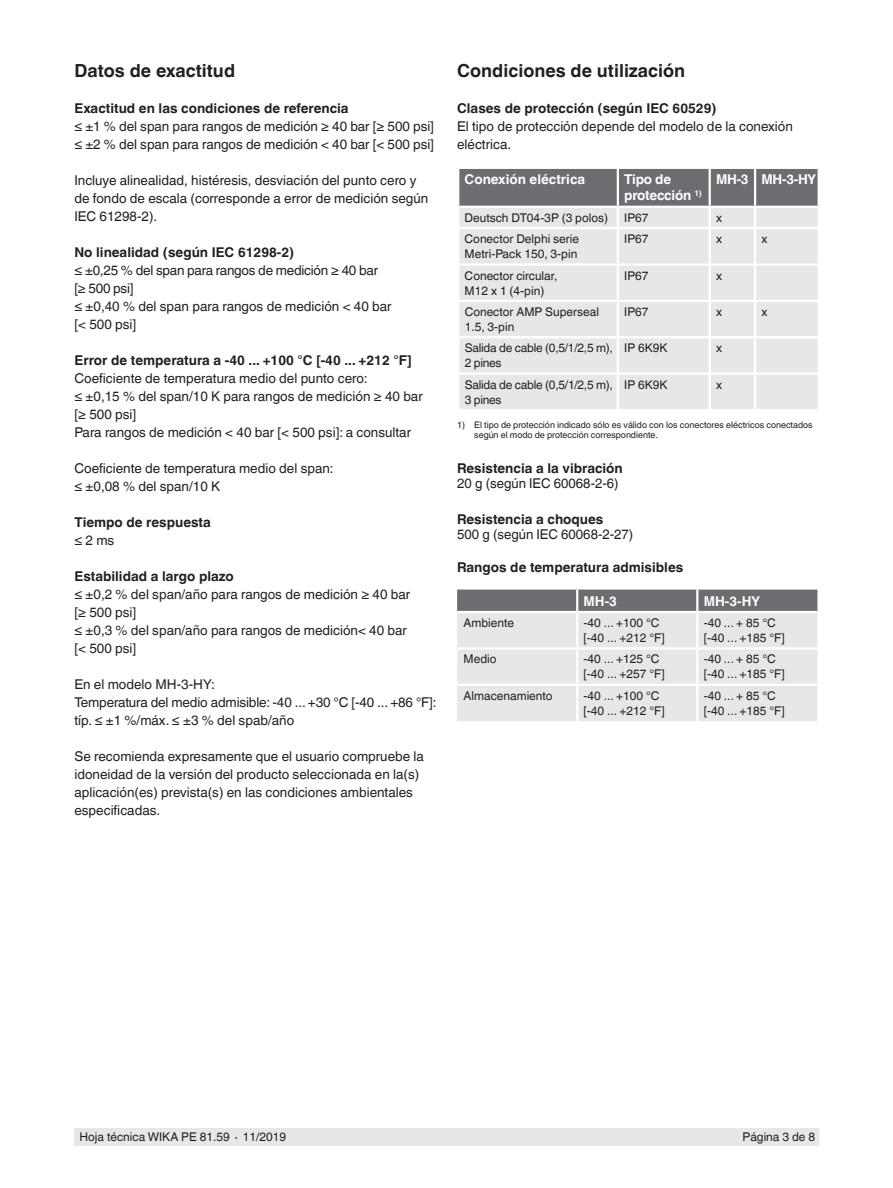
<style>
.page{position:relative;width:893px;height:1188px;background:#fff}
.page>*{position:absolute;margin:0;border:0;box-sizing:border-box;transform-origin:0 0}
.t1{font:700 18px "Helvetica World";color:#231f20}
.t2{font:13.5px/18px "Helvetica World";color:#231f20}
.t3{font:700 13.5px "Helvetica World";color:#231f20}
.t4{font:700 13.5px/16.5px "Helvetica World";letter-spacing:-.01em;color:#fff}
.t5{font:12px/15px "Helvetica World";color:#231f20}
.t6{font:12px/15px "Helvetica World";letter-spacing:-.02em;color:#231f20}
.t7{font:9px/10.5px "Helvetica World";color:#231f20}
</style>
<div class="page">
<div style="left:75px;top:1128px;width:744px;height:17px;background:#e6e7e9"></div>
<div style="left:459px;top:229px;width:359px;height:180px;background:#e6e7e9"></div>
<svg style="left:459px;top:169px;width:359px;height:58px;background:#97989b"></svg>
<hr style="left:617px;top:229px;width:2px;height:34px;background:#fff">
<hr style="left:709px;top:229px;width:2px;height:34px;background:#fff">
<hr style="left:754px;top:229px;width:2px;height:34px;background:#fff">
<hr style="left:457px;top:263px;width:161px;height:3px;background:#fff">
<hr style="left:618px;top:263px;width:92px;height:3px;background:#fff">
<hr style="left:617px;top:266px;width:2px;height:34px;background:#fff">
<hr style="left:710px;top:263px;width:45px;height:3px;background:#fff">
<hr style="left:709px;top:266px;width:2px;height:34px;background:#fff">
<hr style="left:755px;top:263px;width:65px;height:3px;background:#fff">
<hr style="left:754px;top:266px;width:2px;height:34px;background:#fff">
<hr style="left:457px;top:300px;width:161px;height:2px;background:#fff">
<hr style="left:618px;top:300px;width:92px;height:2px;background:#fff">
<hr style="left:617px;top:302px;width:2px;height:34px;background:#fff">
<hr style="left:710px;top:300px;width:45px;height:2px;background:#fff">
<hr style="left:709px;top:302px;width:2px;height:34px;background:#fff">
<hr style="left:755px;top:300px;width:65px;height:2px;background:#fff">
<hr style="left:754px;top:302px;width:2px;height:34px;background:#fff">
<hr style="left:457px;top:336px;width:161px;height:2px;background:#fff">
<hr style="left:618px;top:336px;width:92px;height:2px;background:#fff">
<hr style="left:617px;top:338px;width:2px;height:34px;background:#fff">
<hr style="left:710px;top:336px;width:45px;height:2px;background:#fff">
<hr style="left:709px;top:338px;width:2px;height:34px;background:#fff">
<hr style="left:755px;top:336px;width:65px;height:2px;background:#fff">
<hr style="left:754px;top:338px;width:2px;height:34px;background:#fff">
<hr style="left:457px;top:372px;width:161px;height:3px;background:#fff">
<hr style="left:618px;top:372px;width:92px;height:3px;background:#fff">
<hr style="left:617px;top:375px;width:2px;height:34px;background:#fff">
<hr style="left:710px;top:372px;width:45px;height:3px;background:#fff">
<hr style="left:709px;top:375px;width:2px;height:34px;background:#fff">
<hr style="left:755px;top:372px;width:65px;height:3px;background:#fff">
<hr style="left:754px;top:375px;width:2px;height:34px;background:#fff">
<hr style="left:457px;top:206px;width:161px;height:2px;background:#fff">
<hr style="left:618px;top:206px;width:92px;height:2px;background:#fff">
<hr style="left:710px;top:206px;width:45px;height:2px;background:#fff">
<hr style="left:755px;top:206px;width:65px;height:2px;background:#fff">
<hr style="left:617px;top:169px;width:2px;height:37px;background:#fff">
<hr style="left:709px;top:169px;width:2px;height:37px;background:#fff">
<hr style="left:754px;top:169px;width:2px;height:37px;background:#fff">
<svg style="left:457px;top:590px;width:360px;height:131px;background:#d1d2d4"></svg>
<hr style="left:576px;top:590px;width:2px;height:21px;background:#fff">
<hr style="left:696px;top:590px;width:2px;height:21px;background:#fff">
<hr style="left:457px;top:611px;width:120px;height:2px;background:#fff">
<hr style="left:577px;top:611px;width:120px;height:2px;background:#fff">
<hr style="left:576px;top:613px;width:2px;height:34px;background:#fff">
<hr style="left:697px;top:611px;width:120px;height:2px;background:#fff">
<hr style="left:696px;top:613px;width:2px;height:34px;background:#fff">
<hr style="left:457px;top:647px;width:120px;height:3px;background:#fff">
<hr style="left:577px;top:647px;width:120px;height:3px;background:#fff">
<hr style="left:576px;top:650px;width:2px;height:34px;background:#fff">
<hr style="left:697px;top:647px;width:120px;height:3px;background:#fff">
<hr style="left:696px;top:650px;width:2px;height:34px;background:#fff">
<hr style="left:457px;top:684px;width:120px;height:2px;background:#fff">
<hr style="left:577px;top:684px;width:120px;height:2px;background:#fff">
<hr style="left:576px;top:686px;width:2px;height:35px;background:#fff">
<hr style="left:697px;top:684px;width:120px;height:2px;background:#fff">
<hr style="left:696px;top:686px;width:2px;height:35px;background:#fff">
<h1 class="t1" style="left:74px;top:60px;width:162px">Datos de exactitud</h1>
<p class="t3" style="left:74px;top:100px;width:276px">Exactitud en las condiciones de referencia</p>
<p class="t2" style="left:74px;top:117px;width:361px">≤ ±1 % del span para rangos de medición ≥ 40 bar [≥ 500 psi] ≤ ±2 % del span para rangos de medición &lt; 40 bar [&lt; 500 psi]</p>
<p class="t2" style="left:74px;top:171px;width:355px">Incluye alinealidad, histéresis, desviación del punto cero y de fondo de escala (corresponde a error de medición según<br>IEC 61298-2).</p>
<p class="t3" style="left:74px;top:244px;width:221px">No linealidad (según IEC 61298-2)</p>
<p class="t2" style="left:74px;top:261px;width:319px">≤ ±0,25 % del span para rangos de medición ≥ 40 bar [≥ 500 psi]<br>≤ ±0,40 % del span para rangos de medición &lt; 40 bar [&lt; 500 psi]</p>
<p class="t3" style="left:74px;top:352px;width:339px">Error de temperatura a -40 ... +100 °C [-40 ... +212 °F]</p>
<p class="t2" style="left:74px;top:369px;width:350px">Coeficiente de temperatura medio del punto cero:<br>≤ ±0,15 % del span/10 K para rangos de medición ≥ 40 bar [≥ 500 psi]<br>Para rangos de medición &lt; 40 bar [&lt; 500 psi]: a consultar</p>
<p class="t2" style="left:74px;top:459px;width:261px">Coeficiente de temperatura medio del span: ≤ ±0,08 % del span/10 K</p>
<p class="t3" style="left:74px;top:514px;width:138px">Tiempo de respuesta</p>
<p class="t2" style="left:74px;top:531px;width:41px">≤ 2 ms</p>
<p class="t3" style="left:74px;top:568px;width:161px">Estabilidad a largo plazo</p>
<p class="t2" style="left:74px;top:585px;width:337px">≤ ±0,2 % del span/año para rangos de medición ≥ 40 bar [≥ 500 psi]<br>≤ ±0,3 % del span/año para rangos de medición&lt; 40 bar [&lt; 500 psi]</p>
<p class="t2" style="left:74px;top:675px;width:364px">En el modelo MH-3-HY:<br>Temperatura del medio admisible: -40 ... +30 °C [-40 ... +86 °F]: típ. ≤ ±1 %/máx. ≤ ±3 % del spab/año</p>
<p class="t2" style="left:74px;top:747px;width:351px">Se recomienda expresamente que el usuario compruebe la idoneidad de la versión del producto seleccionada en la(s) aplicación(es) prevista(s) en las condiciones ambientales especificadas.</p>
<h1 class="t1" style="left:457px;top:60px;width:229px">Condiciones de utilización</h1>
<p class="t3" style="left:457px;top:100px;width:261px">Clases de protección (según IEC 60529)</p>
<p class="t2" style="left:457px;top:117px;width:337px">El tipo de protección depende del modelo de la conexión eléctrica.</p>
<p class="t4" style="left:465px;top:171px;width:122px">Conexión eléctrica</p>
<p class="t4" style="left:624px;top:171px;width:79px">Tipo de protección <sup>1)</sup></p>
<p class="t4" style="left:716px;top:171px;width:102px">MH-3 MH-3-HY</p>
<p class="t5" style="left:465px;top:210px;width:145px">Deutsch DT04-3P (3 polos)</p>
<p class="t5" style="left:624px;top:210px;width:26px">IP67</p>
<p class="t5" style="left:716px;top:210px;width:7px">x</p>
<p class="t5" style="left:465px;top:231px;width:116px">Conector Delphi serie<br>Metri-Pack 150, 3-pin</p>
<p class="t5" style="left:624px;top:231px;width:26px">IP67</p>
<p class="t5" style="left:716px;top:231px;width:7px">x</p>
<p class="t5" style="left:761px;top:231px;width:7px">x</p>
<p class="t5" style="left:465px;top:268px;width:94px">Conector circular,<br>M12 x 1 (4-pin)</p>
<p class="t5" style="left:624px;top:268px;width:26px">IP67</p>
<p class="t5" style="left:716px;top:268px;width:7px">x</p>
<p class="t5" style="left:465px;top:304px;width:136px">Conector AMP Superseal<br>1.5, 3-pin</p>
<p class="t5" style="left:624px;top:304px;width:26px">IP67</p>
<p class="t5" style="left:716px;top:304px;width:7px">x</p>
<p class="t5" style="left:761px;top:304px;width:7px">x</p>
<p class="t6" style="left:465px;top:341px;width:150px">Salida de cable (0,5/1/2,5 m),<br>2 pines</p>
<p class="t5" style="left:624px;top:341px;width:45px">IP 6K9K</p>
<p class="t5" style="left:716px;top:341px;width:7px">x</p>
<p class="t6" style="left:465px;top:377px;width:150px">Salida de cable (0,5/1/2,5 m),<br>3 pines</p>
<p class="t5" style="left:624px;top:377px;width:45px">IP 6K9K</p>
<p class="t5" style="left:716px;top:377px;width:7px">x</p>
<p class="t7" style="left:474px;top:419px;width:340px;text-indent:-17px">1) El tipo de protección indicado sólo es válido con los conectores eléctricos conectados según el modo de protección correspondiente.</p>
<p class="t3" style="left:457px;top:460px;width:167px">Resistencia a la vibración</p>
<p class="t2" style="left:457px;top:474px;width:163px">20 g (según IEC 60068-2-6)</p>
<p class="t3" style="left:457px;top:511px;width:148px">Resistencia a choques</p>
<p class="t2" style="left:457px;top:525px;width:178px">500 g (según IEC 60068-2-27)</p>
<p class="t3" style="left:457px;top:559px;width:228px">Rangos de temperatura admisibles</p>
<p class="t4" style="left:584px;top:593px;width:35px">MH-3</p>
<p class="t4" style="left:704px;top:593px;width:58px">MH-3-HY</p>
<p class="t5" style="left:463px;top:615px;width:52px">Ambiente</p>
<p class="t5" style="left:584px;top:615px;width:83px">-40 ... +100 °C [-40 ... +212 °F]</p>
<p class="t5" style="left:704px;top:615px;width:83px">-40 ... + 85 °C [-40 ... +185 °F]</p>
<p class="t5" style="left:463px;top:652px;width:35px">Medio</p>
<p class="t5" style="left:584px;top:652px;width:83px">-40 ... +125 °C [-40 ... +257 °F]</p>
<p class="t5" style="left:704px;top:652px;width:83px">-40 ... + 85 °C [-40 ... +185 °F]</p>
<p class="t5" style="left:463px;top:688px;width:91px">Almacenamiento</p>
<p class="t5" style="left:584px;top:688px;width:83px">-40 ... +100 °C [-40 ... +212 °F]</p>
<p class="t5" style="left:704px;top:688px;width:83px">-40 ... + 85 °C [-40 ... +185 °F]</p>
<p class="t5" style="left:80px;top:1130px;width:208px">Hoja técnica WIKA PE 81.59 ∙ 11/2019</p>
<p class="t5" style="left:743px;top:1130px;width:74px">Página 3 de 8</p>
</div>
